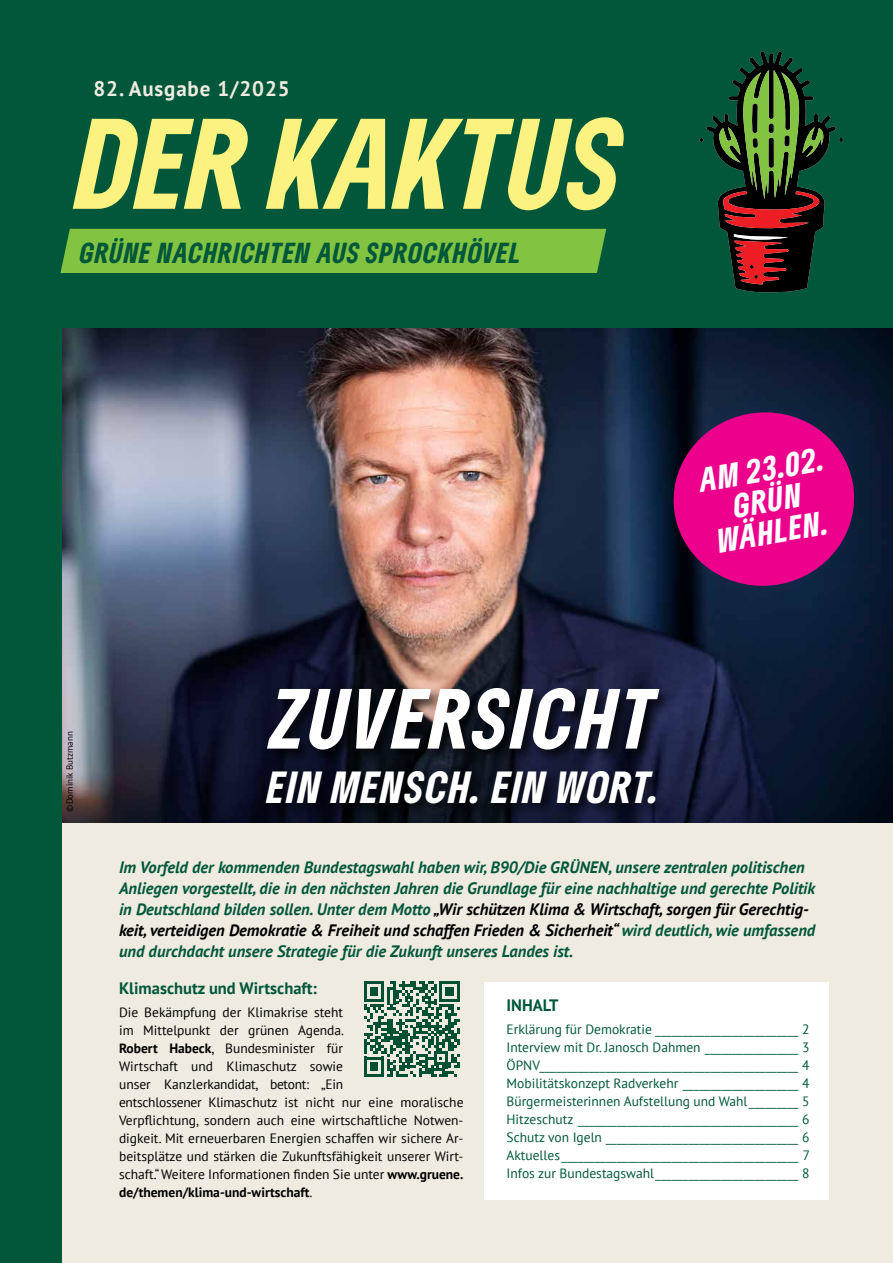
<style>
.page{position:relative;width:893px;height:1263px;background:#fff}
.page>*{position:absolute;margin:0;border:0;box-sizing:border-box;transform-origin:0 0}
.t1{font:italic 900 condensed 120px "Gruene Type";letter-spacing:.005em;color:#fcf27f}
.t2{font:italic 900 condensed 79.5px "Gruene Type";letter-spacing:.045em;color:#fff}
.t3{font:italic 900 condensed 42px "Gruene Type";letter-spacing:.045em;color:#fff}
.t4{font:italic 900 condensed 31.5px/31.5px "Gruene Type";color:#fff;text-align:center}
.t5{font:italic 900 condensed 27px "Gruene Type";letter-spacing:.04em;color:#00573a}
.t6{font:700 21px "PT Sans";letter-spacing:.04em;color:#efebe1}
.t7{font:italic 700 16.5px/21px "PT Sans";color:#00573a}
.t8{font:700 16.5px "PT Sans";color:#00573a}
.t9{font:13.5px/18px "PT Sans";color:#00573a;text-align:justify}
.t10{font:13.5px/18px "PT Sans";color:#000}
.t11{font:9px "PT Sans";color:#000}
.s1{color:#000}
.s2{font-weight:700}
</style>
<div class="page">
<div style="left:0;top:0;width:893px;height:328px;background:#00573a"></div>
<div style="left:0;top:792px;width:893px;height:471px;background:#efebe1"></div>
<div style="left:485px;top:982px;width:344px;height:217px;background:#fff"></div>
<svg style="left:699px;top:51px;width:144px;height:241px"></svg>
<img style="left:62px;top:328px;width:831px;height:495px">
<div style="left:0;top:0;width:62px;height:1263px;background:#00573a"></div>
<div style="left:60px;top:229px;width:546px;height:44px;background:#82c341"></div>
<div style="left:263px;top:685px;width:411px;height:133px;background:#000;opacity:.75"></div>
<svg style="left:364px;top:981px;width:96px;height:96px"></svg>
<svg style="left:667px;top:405px;width:194px;height:188px"></svg>
<h3 class="t6" style="left:94px;top:75px;width:198px">82. Ausgabe 1/2025</h3>
<h1 class="t1" style="left:77px;top:84px;width:546px">DER KAKTUS</h1>
<h3 class="t5" style="left:80px;top:235px;width:442px">GRÜNE NACHRICHTEN AUS SPROCKHÖVEL</h3>
<p class="t11" style="left:64px;top:812px;width:82px;rotate:-90deg">©Dominik Butzmann</p>
<h3 class="t4" style="left:697px;top:464px;width:128px;rotate:-10deg">AM 23.02.<br>GRÜN<br>WÄHLEN.</h3>
<h2 class="t2" style="left:271px;top:666px;width:386px">ZUVERSICHT</h2>
<h3 class="t3" style="left:268px;top:759px;width:393px">EIN MENSCH. EIN WORT.</h3>
<p class="t7" style="left:119px;top:856px;width:698px">Im Vorfeld der kommenden Bundestagswahl haben wir, B90/Die GRÜNEN, unsere zentralen politischen Anliegen vorgestellt, die in den nächsten Jahren die Grundlage für eine nachhaltige und gerechte Politik in Deutschland bilden sollen. Unter dem Motto <span class="s1">„Wir schützen Klima &amp; Wirtschaft, sorgen für Gerechtig&shy;keit, verteidigen Demokratie &amp; Freiheit und schaffen Frieden &amp; Sicherheit“</span> wird deutlich, wie umfassend und durchdacht unsere Strategie für die Zukunft unseres Landes ist.</p>
<p class="t8" style="left:119px;top:977px;width:199px">Klimaschutz und Wirtschaft:</p>
<p class="t10" style="left:119px;top:1002px;width:346px">Die Bekämpfung der Klimakrise steht<br>im Mittelpunkt der grünen Agenda.<br><span class="s2">Robert Habeck</span>, Bundesminister für<br>Wirtschaft und Klimaschutz sowie<br>unser Kanzlerkandidat, betont: „Ein<br>entschlossener Klimaschutz ist nicht nur eine moralische Verpflichtung, sondern auch eine wirtschaftliche Notwen&shy;digkeit. Mit erneuerbaren Energien schaffen wir sichere Ar&shy;beitsplätze und stärken die Zukunftsfähigkeit unserer Wirt&shy;schaft.“ Weitere Informationen finden Sie unter <span class="s2">www.gruene. de/themen/klima-und-wirtschaft</span>.</p>
<p class="t8" style="left:506px;top:994px;width:53px">INHALT</p>
<p class="t9" style="left:506px;top:1019px;width:305px">Erklärung für Demokratie __________________________ 2<br>Interview mit Dr. Janosch Dahmen _________________ 3<br>ÖPNV_______________________________________________ 4<br>Mobilitätskonzept Radverkehr _____________________ 4<br>Bürgermeisterinnen Aufstellung und Wahl_________ 5<br>Hitzeschutz ________________________________________ 6<br>Schutz von Igeln ___________________________________ 6<br>Aktuelles ___________________________________________ 7<br>Infos zur Bundestagswahl__________________________ 8</p>
</div>
